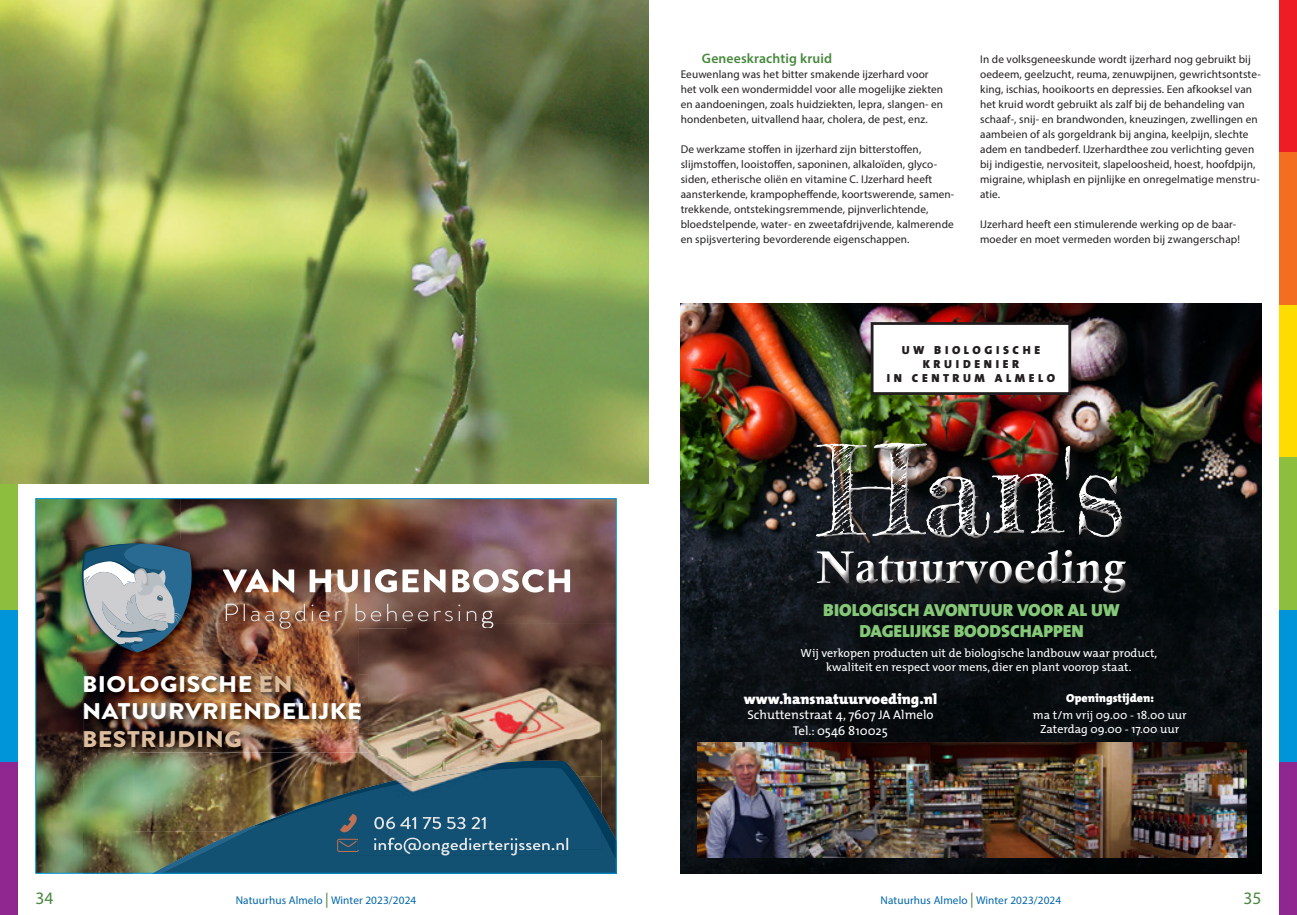
<style>
.page{position:relative;width:1297px;height:915px;background:#fff}
.page>*{position:absolute;margin:0;border:0;box-sizing:border-box;transform-origin:0 0}
.t1{font:46px "Calis MT Bol";color:#fff}
.t2{font:900 22.62px/27.2px "Brandon Grotesque";letter-spacing:.02em;color:#fff;scale:1.1 1}
.t3{font:800 17.62px/21.1px "T Mix";color:#85c877;text-align:center}
.t4{font:17.5px "Myriad Pro";color:#48883e}
.t5{font:800 14.62px "T Mix";color:#fff}
.tussenkop_10_12_Myriad_Pro{font:600 13.75px "Myriad Pro";letter-spacing:.01em;color:#48883e}
.t6{font:12.75px/15.2px "T Mix";color:#fff;text-align:center}
.t7{font:11.75px/14.1px "T Mix";color:#fff;text-align:center}
.t8{font:800 11.75px/14.1px "T Mix";letter-spacing:.3em;color:#231f20;text-align:center}
.t9{font:11.25px/15px "Myriad Pro";letter-spacing:.01em;color:#231f20}
.t10{font:11.25px "Myriad Pro";letter-spacing:.01em;color:#0067aa}
.s1{color:#dbbd9e}
.s2{font-weight:800}
.s3{font-size:15px;color:#48883e}
</style>
<div class="page">
<div style="left:0;top:457px;width:18px;height:152px;background:#8dbe3e"></div>
<div style="left:0;top:609px;width:18px;height:153px;background:#0095d9"></div>
<div style="left:0;top:762px;width:18px;height:152px;background:#90268f"></div>
<div style="left:1279px;top:0;width:18px;height:152px;background:#ee1d23"></div>
<div style="left:1279px;top:152px;width:18px;height:153px;background:#f36e21"></div>
<div style="left:1279px;top:305px;width:18px;height:152px;background:#ffdc01"></div>
<div style="left:1279px;top:457px;width:18px;height:152px;background:#8dbe3e"></div>
<div style="left:1279px;top:609px;width:18px;height:153px;background:#0095d9"></div>
<div style="left:1279px;top:762px;width:18px;height:152px;background:#90268f"></div>
<img style="left:181px;top:500px;width:434px;height:122px">
<img style="left:37px;top:500px;width:144px;height:39px">
<img style="left:37px;top:539px;width:47px;height:220px">
<img style="left:84px;top:622px;width:531px;height:42px">
<img style="left:601px;top:664px;width:14px;height:95px">
<img style="left:83px;top:664px;width:276px;height:88px">
<img style="left:132px;top:752px;width:227px;height:7px">
<img style="left:84px;top:752px;width:48px;height:7px">
<img style="left:37px;top:759px;width:578px;height:112px">
<img style="left:77px;top:539px;width:125px;height:122px">
<img style="left:82px;top:543px;width:125px;height:109px">
<svg style="left:153px;top:789px;width:462px;height:82px;background:#36575f"></svg>
<svg style="left:226px;top:603px;width:12px;height:18px"></svg>
<svg style="left:244px;top:603px;width:1px;height:18px"></svg>
<svg style="left:251px;top:610px;width:8px;height:11px"></svg>
<svg style="left:265px;top:603px;width:40px;height:25px"></svg>
<svg style="left:311px;top:604px;width:2px;height:17px"></svg>
<svg style="left:319px;top:610px;width:10px;height:11px"></svg>
<svg style="left:335px;top:610px;width:7px;height:11px"></svg>
<svg style="left:356px;top:603px;width:25px;height:18px"></svg>
<svg style="left:387px;top:603px;width:10px;height:18px"></svg>
<svg style="left:403px;top:610px;width:25px;height:11px"></svg>
<svg style="left:434px;top:604px;width:26px;height:17px"></svg>
<svg style="left:467px;top:610px;width:9px;height:11px"></svg>
<svg style="left:482px;top:610px;width:11px;height:18px"></svg>
<svg style="left:223px;top:569px;width:71px;height:23px"></svg>
<svg style="left:310px;top:569px;width:21px;height:23px"></svg>
<svg style="left:337px;top:569px;width:21px;height:23px"></svg>
<div style="left:364px;top:569px;width:6px;height:23px;background:#fff"></div>
<svg style="left:375px;top:569px;width:70px;height:23px"></svg>
<svg style="left:452px;top:569px;width:118px;height:23px"></svg>
<img style="left:84px;top:703px;width:275px;height:16px">
<img style="left:407px;top:628px;width:194px;height:132px">
<img style="left:359px;top:628px;width:48px;height:132px">
<div style="left:359px;top:830px;width:242px;height:19px;background:#125173"></div>
<img style="left:359px;top:760px;width:242px;height:70px">
<img style="left:359px;top:816px;width:127px;height:12px">
<img style="left:359px;top:837px;width:209px;height:12px">
<img style="left:359px;top:674px;width:9px;height:78px">
<svg style="left:359px;top:703px;width:1px;height:16px"></svg>
<img style="left:0;top:0;width:648px;height:483px">
<img style="left:680px;top:303px;width:581px;height:570px">
<div style="left:872px;top:323px;width:198px;height:70px;background:#fff"></div>
<div style="left:871px;top:322px;width:200px;height:73px;border:3px solid #231f20"></div>
<img style="left:698px;top:741px;width:548px;height:116px">
<div style="left:813px;top:441px;width:324px;height:164px;background:#231f20;opacity:.75"></div>
<div style="left:814px;top:442px;width:313px;height:151px;background:#231f20;opacity:.75"></div>
<p class="tussenkop_10_12_Myriad_Pro" style="left:702px;top:49px;width:132px">Geneeskrachtig kruid</p>
<p class="t9" style="left:681px;top:66px;width:264px">Eeuwenlang was het bitter smakende ijzerhard voor het volk een wondermiddel voor alle mogelijke ziekten en aandoeningen, zoals huidziekten, lepra, slangen- en hondenbeten, uitvallend haar, cholera, de pest, enz.</p>
<p class="t9" style="left:681px;top:141px;width:275px">De werkzame stoffen in ijzerhard zijn bitterstoffen, slijmstoffen, looistoffen, saponinen, alkaloïden, glyco&shy;siden, etherische oliën en vitamine C. IJzerhard heeft aansterkende, krampopheffende, koortswerende, samen&shy;trekkende, ontstekingsremmende, pijnverlichtende, bloedstelpende, water- en zweetafdrijvende, kalmerende en spijsvertering bevorderende eigenschappen.</p>
<p class="t9" style="left:980px;top:51px;width:282px">In de volksgeneeskunde wordt ijzerhard nog gebruikt bij oedeem, geelzucht, reuma, zenuwpijnen, gewrichtsontste&shy;king, ischias, hooikoorts en depressies. Een afkooksel van het kruid wordt gebruikt als zalf bij de behandeling van schaaf-, snij- en brandwonden, kneuzingen, zwellingen en aambeien of als gorgeldrank bij angina, keelpijn, slechte adem en tandbederf. IJzerhardthee zou verlichting geven bij indigestie, nervositeit, slapeloosheid, hoest, hoofdpijn, migraine, whiplash en pijnlijke en onregelmatige menstru&shy;atie.</p>
<p class="t9" style="left:980px;top:216px;width:261px">IJzerhard heeft een stimulerende werking op de baar&shy;moeder en moet vermeden worden bij zwangerschap!</p>
<p class="t2" style="left:82px;top:670px;width:256px">BIOLOGISCHE <span class="s1">EN<br></span>NATUURVRIENDELIJKE<br><span class="s1">BESTRIJDING</span></p>
<p class="t8" style="left:887px;top:342px;width:170px">UW BIOLOGISCHE<br>KRUIDENIER<br>IN CENTRUM ALMELO</p>
<h1 class="t1" style="left:817px;top:540px;width:311px">Natuurvoeding</h1>
<p class="t3" style="left:823px;top:599px;width:298px">BIOLOGISCH AVONTUUR VOOR AL UW<br>DAGELIJKSE BOODSCHAPPEN</p>
<p class="t7" style="left:801px;top:645px;width:358px">Wij verkopen producten uit de biologische landbouw waar product, kwaliteit en respect voor mens, dier en plant voorop staat.</p>
<p class="t5" style="left:744px;top:686px;width:195px">www.hansnatuurvoeding.nl</p>
<p class="t6" style="left:747px;top:706px;width:188px">Schuttenstraat 4, 7607 JA Almelo<br>Tel.: 0546 810025</p>
<p class="t7" style="left:1033px;top:688px;width:155px;line-height:17px"><span class="s2">Openingstijden:<br></span>ma t/m vrij 09.00 - 18.00 uur</p>
<p class="t7" style="left:1040px;top:721px;width:141px">Zaterdag 09.00 - 17.00 uur</p>
<h3 class="t4" style="left:35px;top:886px;width:19px">34</h3>
<h3 class="t4" style="left:1243px;top:886px;width:19px">35</h3>
<p class="t10" style="left:236px;top:892px;width:182px">Natuurhus Almelo <span class="s3">|</span> Winter 2023/2024</p>
<p class="t10" style="left:881px;top:892px;width:182px">Natuurhus Almelo <span class="s3">|</span> Winter 2023/2024</p>
</div>
